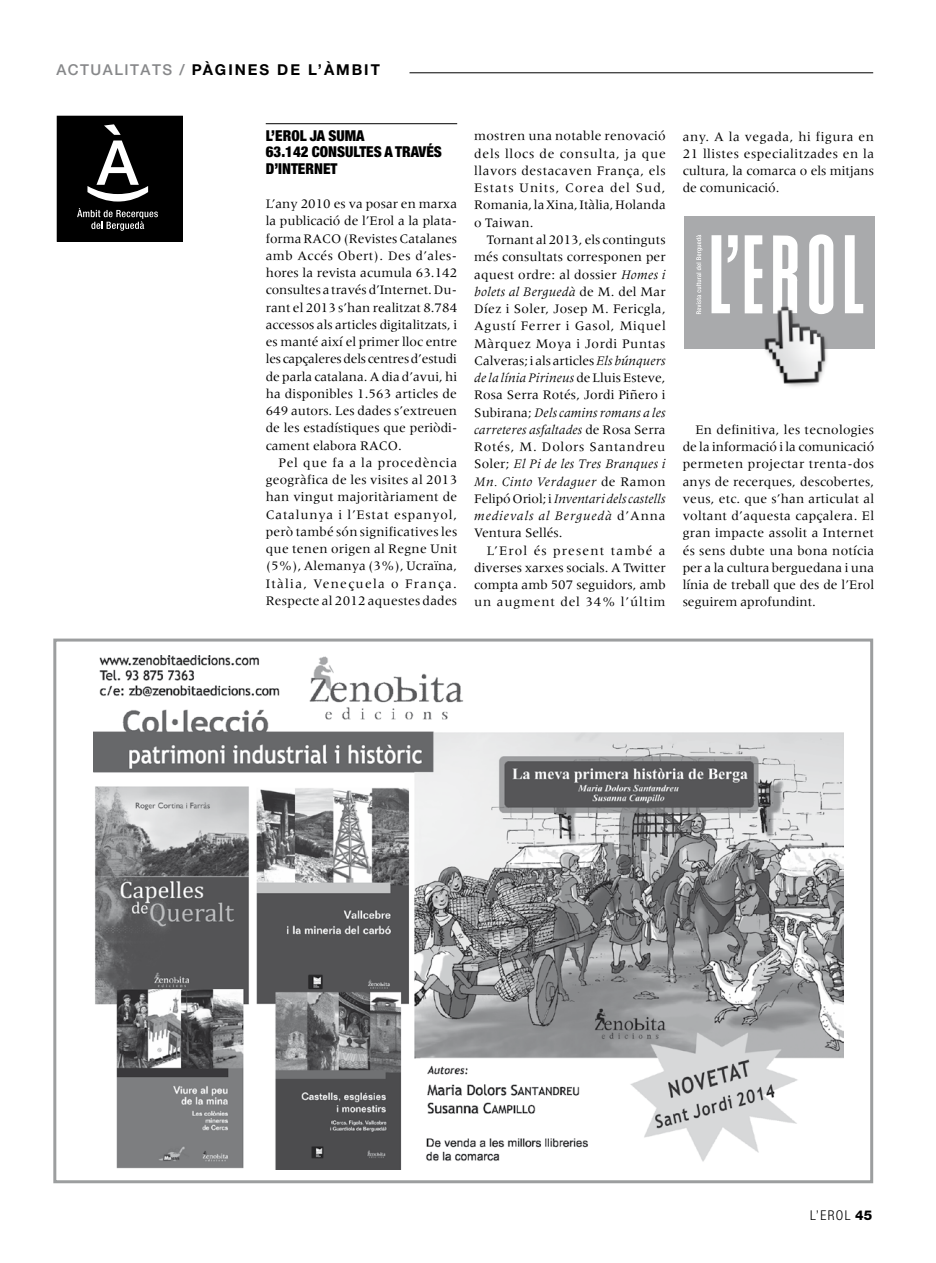
<style>
.page{position:relative;width:936px;height:1263px;background:#fff}
.page>*{position:absolute;margin:0;border:0;box-sizing:border-box;transform-origin:0 0}
.t1{font:900 condensed 15px/16.5px "Helvetica Neue LT Std";color:#000}
.t2{font:700 15px "Helvetica Neue LT Std";letter-spacing:.13em;color:#000}
.t3{font:500 15px "Helvetica Neue LT Std";color:#87888a}
.t4{font:13.5px/17.2px "Meridien";letter-spacing:.005em;color:#000;text-align:justify}
.t5{font:300 condensed 13.5px "Helvetica Neue LT Std";color:#000}
.s1{font-weight:500;color:#87888a}
.s2{font-style:italic}
.s3{font-weight:800;font-stretch:normal}
</style>
<div class="page">
<img style="left:94px;top:656px;width:749px;height:513px">
<div style="left:53px;top:638px;width:820px;height:545px;border:3px solid #9c9e9f"></div>
<hr style="left:266px;top:123px;width:191px;height:1px;background:#000">
<hr style="left:409px;top:73px;width:464px;height:1px;background:#000">
<div style="left:57px;top:116px;width:125px;height:125px;background:#000"></div>
<svg style="left:87px;top:124px;width:61px;height:78px"></svg>
<svg style="left:77px;top:208px;width:81px;height:23px"></svg>
<div style="left:684px;top:216px;width:190px;height:133px;background:#a9aaac"></div>
<svg style="left:845px;top:235px;width:18px;height:78px"></svg>
<svg style="left:809px;top:234px;width:24px;height:67px"></svg>
<svg style="left:773px;top:235px;width:25px;height:66px"></svg>
<svg style="left:744px;top:235px;width:18px;height:66px"></svg>
<svg style="left:711px;top:235px;width:26px;height:78px"></svg>
<svg style="left:696px;top:235px;width:6px;height:79px"></svg>
<img style="left:744px;top:301px;width:107px;height:86px">
<p class="t3" style="left:56px;top:61px;width:12px">ACTUALITAT</p>
<p class="t2" style="left:162px;top:60px;width:219px"><span class="s1">S /</span> PÀGINES DE L’ÀMBIT</p>
<p class="t1" style="left:266px;top:127px;width:178px">L’EROL JA SUMA<br>63.142 CONSULTES A TRAVÉS<br>D’INTERNET</p>
<p class="t4" style="left:266px;top:195px;width:193px">L’any 2010 es va posar en marxa la publicació de l’Erol a la plata&shy;forma RACO (Revistes Catalanes amb Accés Obert). Des d’ales&shy;hores la revista acumula 63.142 consultes a través d’Internet. Du&shy;rant el 2013 s’han realitzat 8.784 accessos als articles digitalitzats, i es manté així el primer lloc entre les capçaleres dels centres d’estudi de parla catalana. A dia d’avui, hi ha disponibles 1.563 articles de 649 autors. Les dades s’extreuen de les estadístiques que periòdi&shy;cament elabora RACO.</p>
<p class="t4" style="left:266px;top:454px;width:193px;text-indent:13px">Pel que fa a la procedència geogràfica de les visites al 2013 han vingut majoritàriament de Catalunya i l’Estat espanyol, però també són significatives les que tenen origen al Regne Unit (5%), Alemanya (3%), Ucraïna, Itàlia, Veneçuela o França.<br>Respecte al 2012 aquestes dades</p>
<p class="t4" style="left:474px;top:127px;width:193px">mostren una notable renovació dels llocs de consulta, ja que llavors destacaven França, els Estats Units, Corea del Sud, Romania, la Xina, Itàlia, Holanda o Taiwan.</p>
<p class="t4" style="left:474px;top:231px;width:193px;text-indent:13px">Tornant al 2013, els continguts més consultats corresponen per aquest ordre: al dossier <span class="s2">Homes i bolets al Berguedà</span> de M. del Mar Díez i Soler, Josep M. Fericgla, Agustí Ferrer i Gasol, Miquel Màrquez Moya i Jordi Puntas Calveras; i als articles <span class="s2">Els búnquers de la línia Pirineus</span> de Lluis Esteve, Rosa Serra Rotés, Jordi Piñero i Subirana; <span class="s2">Dels camins romans a les carreteres asfaltades</span> de Rosa Serra Rotés, M. Dolors Santandreu Soler; <span class="s2">El Pi de les Tres Branques i Mn. Cinto Verdaguer</span> de Ramon Felipó Oriol; i <span class="s2">Inventari dels castells medievals al Berguedà</span> d’Anna Ventura Sellés.</p>
<p class="t4" style="left:474px;top:542px;width:193px;text-indent:13px">L’Erol és present també a diverses xarxes socials. A Twitter compta amb 507 seguidors, amb un augment del 34% l’últim</p>
<p class="t4" style="left:682px;top:128px;width:193px">any. A la vegada, hi figura en 21 llistes especialitzades en la cultura, la comarca o els mitjans de comunicació.</p>
<p class="t4" style="left:682px;top:421px;width:193px;text-indent:13px">En definitiva, les tecnologies de la informació i la comunicació permeten projectar trenta-dos anys de recerques, descobertes, veus, etc. que s’han articulat al voltant d’aquesta capçalera. El gran impacte assolit a Internet és sens dubte una bona notícia per a la cultura berguedana i una línia de treball que des de l’Erol seguirem aprofundint.</p>
<p class="t5" style="left:810px;top:1208px;width:63px">L’EROL <span class="s3">45</span></p>
</div>
